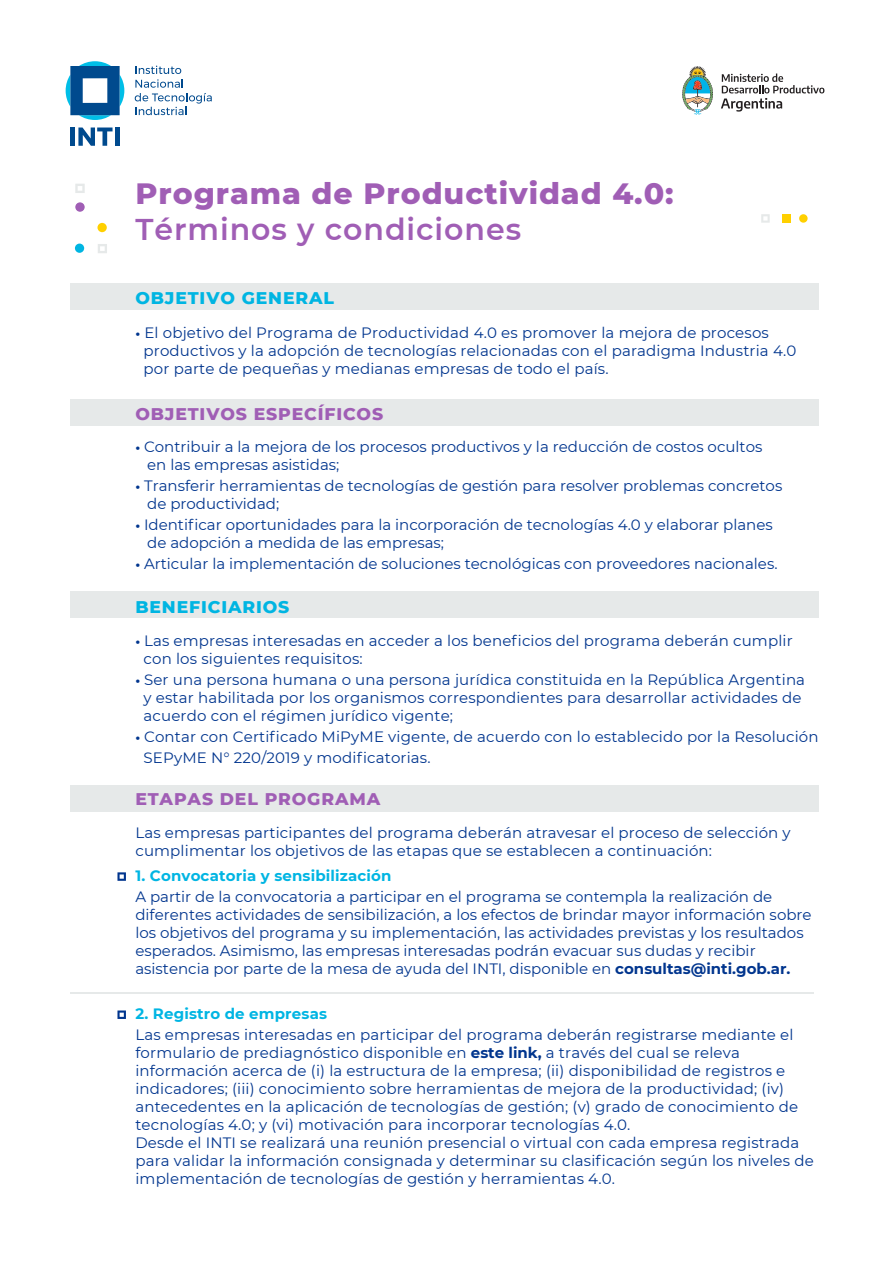
<style>
.page{position:relative;width:893px;height:1263px;background:#fff}
.page>*{position:absolute;margin:0;border:0;box-sizing:border-box;transform-origin:0 0}
.t1{font:800 30px "Montserrat";letter-spacing:.03em;color:#a05eb5}
.t2{font:600 30px "Montserrat";letter-spacing:.03em;color:#a05eb5}
.t3{font:800 17.25px "Montserrat";letter-spacing:.05em;color:#a05eb5}
.t4{font:800 17.25px "Montserrat";letter-spacing:.05em;color:#00b5e2}
.t5{font:15px/18px "Montserrat";letter-spacing:.01em;color:#00358e}
.t6{font:700 15px "Montserrat";letter-spacing:.01em;color:#00b5e3}
.s1{font-weight:700;font-size:13.5px}
.s2{font-weight:700}
</style>
<div class="page">
<svg style="left:66px;top:61px;width:58px;height:59px"></svg>
<svg style="left:135px;top:66px;width:77px;height:49px"></svg>
<hr style="left:71px;top:128px;width:4px;height:18px;background:#004a8e">
<svg style="left:78px;top:128px;width:35px;height:18px"></svg>
<hr style="left:115px;top:128px;width:4px;height:18px;background:#004a8e">
<svg style="left:682px;top:66px;width:31px;height:49px"></svg>
<svg style="left:721px;top:74px;width:103px;height:38px"></svg>
<div style="left:799px;top:214px;width:9px;height:9px;background:#ffd000;border-radius:50%"></div>
<div style="left:782px;top:214px;width:9px;height:9px;background:#ffd000"></div>
<svg style="left:761px;top:214px;width:9px;height:9px"></svg>
<svg style="left:98px;top:244px;width:9px;height:9px"></svg>
<div style="left:97px;top:223px;width:10px;height:9px;background:#ffd000;border-radius:50%"></div>
<svg style="left:75px;top:202px;width:10px;height:10px"></svg>
<svg style="left:75px;top:184px;width:10px;height:9px"></svg>
<div style="left:75px;top:244px;width:9px;height:9px;background:#00b5e2;border-radius:50%"></div>
<div style="left:71px;top:283px;width:748px;height:27px;background:#e6e9e9"></div>
<div style="left:71px;top:399px;width:748px;height:27px;background:#e6e9e9"></div>
<div style="left:71px;top:592px;width:748px;height:26px;background:#e6e9e9"></div>
<div style="left:71px;top:785px;width:748px;height:27px;background:#e6e9e9"></div>
<hr style="left:71px;top:992px;width:743px;height:2px;background:#e6e9e9">
<svg style="left:117px;top:872px;width:9px;height:9px"></svg>
<svg style="left:117px;top:1010px;width:9px;height:9px"></svg>
<h1 class="t1" style="left:135px;top:172px;width:540px">Programa de Productividad 4.0:</h1>
<h1 class="t2" style="left:135px;top:208px;width:387px">Términos y condiciones</h1>
<p class="t4" style="left:135px;top:285px;width:200px">OBJETIVO GENERAL</p>
<p class="t5" style="left:144px;top:323px;width:654px;text-indent:-8px"><span class="s1">•</span> El objetivo del Programa de Productividad 4.0 es promover la mejora de procesos productivos y la adopción de tecnologías relacionadas con el paradigma Industria 4.0 por parte de pequeñas y medianas empresas de todo el país.</p>
<p class="t3" style="left:135px;top:401px;width:249px">OBJETIVOS ESPECÍFICOS</p>
<p class="t5" style="left:147px;top:437px;width:617px;text-indent:-12px"><span class="s1">•</span> Contribuir a la mejora de los procesos productivos y la reducción de costos ocultos en las empresas asistidas;</p>
<p class="t5" style="left:147px;top:476px;width:637px;text-indent:-12px"><span class="s1">•</span> Transferir herramientas de tecnologías de gestión para resolver problemas concretos de productividad;</p>
<p class="t5" style="left:147px;top:515px;width:627px;text-indent:-12px"><span class="s1">•</span> Identificar oportunidades para la incorporación de tecnologías 4.0 y elaborar planes de adopción a medida de las empresas;</p>
<p class="t5" style="left:135px;top:554px;width:644px"><span class="s1">•</span> Articular la implementación de soluciones tecnológicas con proveedores nacionales.</p>
<p class="t4" style="left:135px;top:594px;width:155px">BENEFICIARIOS</p>
<p class="t5" style="left:144px;top:631px;width:651px;text-indent:-8px"><span class="s1">•</span> Las empresas interesadas en acceder a los beneficios del programa deberán cumplir con los siguientes requisitos:</p>
<p class="t5" style="left:144px;top:670px;width:663px;text-indent:-8px"><span class="s1">•</span> Ser una persona humana o una persona jurídica constituida en la República Argentina y estar habilitada por los organismos correspondientes para desarrollar actividades de acuerdo con el régimen jurídico vigente;</p>
<p class="t5" style="left:144px;top:725px;width:677px;line-height:21px;text-indent:-8px"><span class="s1">•</span> Contar con Certificado MiPyME vigente, de acuerdo con lo establecido por la Resolución<br>SEPyME N° 220/2019 y modificatorias.</p>
<p class="t3" style="left:135px;top:787px;width:246px">ETAPAS DEL PROGRAMA</p>
<p class="t5" style="left:135px;top:823px;width:657px">Las empresas participantes del programa deberán atravesar el proceso de selección y cumplimentar los objetivos de las etapas que se establecen a continuación:</p>
<p class="t6" style="left:135px;top:865px;width:258px">1. Convocatoria y sensibilización</p>
<p class="t5" style="left:135px;top:887px;width:678px">A partir de la convocatoria a participar en el programa se contempla la realización de diferentes actividades de sensibilización, a los efectos de brindar mayor información sobre los objetivos del programa y su implementación, las actividades previstas y los resultados esperados. Asimismo, las empresas interesadas podrán evacuar sus dudas y recibir asistencia por parte de la mesa de ayuda del INTI, disponible en <span class="s2">consultas@inti.gob.ar.</span></p>
<p class="t6" style="left:135px;top:1003px;width:193px">2. Registro de empresas</p>
<p class="t5" style="left:135px;top:1025px;width:680px">Las empresas interesadas en participar del programa deberán registrarse mediante el formulario de prediagnóstico disponible en <span class="s2">este link,</span> a través del cual se releva información acerca de (i) la estructura de la empresa; (ii) disponibilidad de registros e indicadores; (iii) conocimiento sobre herramientas de mejora de la productividad; (iv) antecedentes en la aplicación de tecnologías de gestión; (v) grado de conocimiento de tecnologías 4.0; y (vi) motivación para incorporar tecnologías 4.0.<br>Desde el INTI se realizará una reunión presencial o virtual con cada empresa registrada para validar la información consignada y determinar su clasificación según los niveles de implementación de tecnologías de gestión y herramientas 4.0.</p>
</div>
